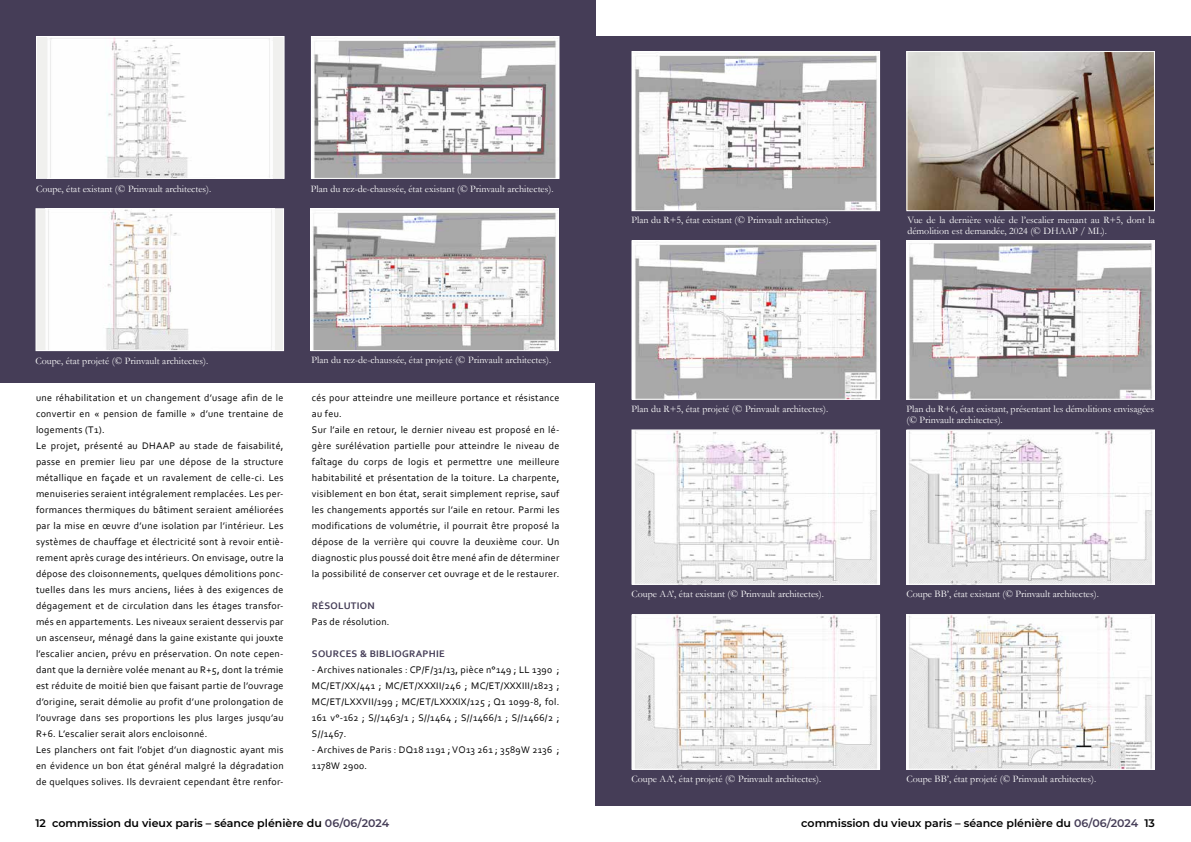
<style>
.page{position:relative;width:1191px;height:842px;background:#fff}
.page>*{position:absolute;margin:0;border:0;box-sizing:border-box;transform-origin:0 0}
.t1{font:600 11px "Montserrat";color:#000}
.t2{font:10px/16px "Corbel";letter-spacing:.03em;color:#000}
.t3{font:10px/11px "Garamond";color:#fff}
.t4{font:700 10px "Corbel";letter-spacing:.03em;color:#453d57}
.s1{color:#453d57}
</style>
<div class="page">
<div style="left:595px;top:36px;width:596px;height:770px;background:#453d57"></div>
<div style="left:0;top:0;width:595px;height:383px;background:#453d57"></div>
<img style="left:633px;top:242px;width:245px;height:156px">
<div style="left:631px;top:240px;width:249px;height:160px;border:1px solid #fff"></div>
<img style="left:908px;top:242px;width:245px;height:156px">
<div style="left:906px;top:240px;width:249px;height:160px;border:1px solid #fff"></div>
<img style="left:633px;top:53px;width:245px;height:156px">
<div style="left:631px;top:51px;width:249px;height:160px;border:1px solid #fff"></div>
<img style="left:633px;top:431px;width:245px;height:152px">
<div style="left:631px;top:429px;width:249px;height:156px;border:1px solid #fff"></div>
<img style="left:908px;top:431px;width:245px;height:152px">
<div style="left:906px;top:429px;width:249px;height:156px;border:1px solid #fff"></div>
<img style="left:633px;top:616px;width:245px;height:152px">
<div style="left:631px;top:614px;width:249px;height:156px;border:1px solid #fff"></div>
<img style="left:908px;top:616px;width:245px;height:152px">
<div style="left:906px;top:614px;width:249px;height:156px;border:1px solid #fff"></div>
<img style="left:908px;top:53px;width:245px;height:156px">
<div style="left:906px;top:51px;width:249px;height:160px;border:1px solid #fff"></div>
<div style="left:36px;top:209px;width:247px;height:142px;background:#f0f0ee"></div>
<img style="left:46px;top:210px;width:228px;height:139px">
<div style="left:36px;top:208px;width:248px;height:143px;border:1px solid #fff"></div>
<img style="left:312px;top:210px;width:245px;height:139px">
<div style="left:310px;top:208px;width:249px;height:143px;border:1px solid #fff"></div>
<div style="left:36px;top:36px;width:248px;height:142px;background:#f0f0ee"></div>
<img style="left:48px;top:38px;width:224px;height:139px">
<div style="left:36px;top:36px;width:248px;height:143px;border:1px solid #fff"></div>
<img style="left:313px;top:38px;width:244px;height:139px">
<div style="left:311px;top:36px;width:248px;height:143px;border:1px solid #fff"></div>
<p class="t3" style="left:36px;top:183px;width:177px">Coupe, état existant (© Prinvault architectes).</p>
<p class="t3" style="left:311px;top:183px;width:244px">Plan du rez-de-chaussée, état existant (© Prinvault architectes).</p>
<p class="t3" style="left:36px;top:355px;width:174px">Coupe, état projeté (© Prinvault architectes).</p>
<p class="t3" style="left:311px;top:354px;width:241px">Plan du rez-de-chaussée, état projeté (© Prinvault architectes).</p>
<p class="t2" style="left:36px;top:389px;width:249px">une réhabilitation et un changement d’usage afin de le convertir en « pension de famille » d’une trentaine de logements (T1).<br>Le projet, présenté au DHAAP au stade de faisabilité, passe en premier lieu par une dépose de la structure métallique en façade et un ravalement de celle-ci. Les menuiseries seraient intégralement remplacées. Les per&shy;formances thermiques du bâtiment seraient améliorées par la mise en œuvre d’une isolation par l’intérieur. Les systèmes de chauffage et électricité sont à revoir entiè&shy;rement après curage des intérieurs. On envisage, outre la dépose des cloisonnements, quelques démolitions ponc&shy;tuelles dans les murs anciens, liées à des exigences de dégagement et de circulation dans les étages transfor&shy;més en appartements. Les niveaux seraient desservis par un ascenseur, ménagé dans la gaine existante qui jouxte l’escalier ancien, prévu en préservation. On note cepen&shy;dant que la dernière volée menant au R+5, dont la trémie est réduite de moitié bien que faisant partie de l’ouvrage d’origine, serait démolie au profit d’une prolongation de l’ouvrage dans ses proportions les plus larges jusqu’au R+6. L’escalier serait alors encloisonné.<br>Les planchers ont fait l’objet d’un diagnostic ayant mis en évidence un bon état général malgré la dégradation de quelques solives. Ils devraient cependant être renfor-</p>
<p class="t2" style="left:312px;top:389px;width:249px">cés pour atteindre une meilleure portance et résistance au feu.<br>Sur l’aile en retour, le dernier niveau est proposé en lé&shy;gère surélévation partielle pour atteindre le niveau de faîtage du corps de logis et permettre une meilleure habitabilité et présentation de la toiture. La charpente, visiblement en bon état, serait simplement reprise, sauf les changements apportés sur l’aile en retour. Parmi les modifications de volumétrie, il pourrait être proposé la dépose de la verrière qui couvre la deuxième cour. Un diagnostic plus poussé doit être mené afin de déterminer la possibilité de conserver cet ouvrage et de le restaurer.</p>
<p class="t4" style="left:312px;top:599px;width:64px">RÉSOLUTION</p>
<p class="t2" style="left:312px;top:613px;width:79px">Pas de résolution.</p>
<p class="t4" style="left:312px;top:647px;width:135px">SOURCES &amp; BIBLIOGRAPHIE</p>
<p class="t2" style="left:312px;top:661px;width:249px;text-align:justify">- Archives nationales : CP/F/31/13, pièce n°149 ; LL 1390 ; MC/ET/XX/441 ; MC/ET/XXXII/246 ; MC/ET/XXXIII/1823 ; MC/ET/LXXVII/199 ; MC/ET/LXXXIX/125 ; Q1 1099-8, fol.<br>161 v°-162 ; S//1463/1 ; S//1464 ; S//1466/1 ; S//1466/2 ; S//1467.</p>
<p class="t2" style="left:312px;top:741px;width:249px">- Archives de Paris : DQ18 1191 ; VO13 261 ; 3589W 2136 ;<br>1178W 2900.</p>
<p class="t3" style="left:631px;top:214px;width:201px">Plan du R+5, état existant (© Prinvault architectes).</p>
<p class="t3" style="left:907px;top:214px;width:249px">Vue de la dernière volée de l’escalier menant au R+5, dont la démolition est demandée, 2024 (© DHAAP / ML).</p>
<p class="t3" style="left:631px;top:403px;width:198px">Plan du R+5, état projeté (© Prinvault architectes).</p>
<p class="t3" style="left:906px;top:403px;width:249px">Plan du R+6, état existant, présentant les démolitions envisagées (© Prinvault architectes).</p>
<p class="t3" style="left:631px;top:588px;width:194px">Coupe AA’, état existant (© Prinvault architectes).</p>
<p class="t3" style="left:906px;top:588px;width:194px">Coupe BB’, état existant (© Prinvault architectes).</p>
<p class="t3" style="left:631px;top:773px;width:191px">Coupe AA’, état projeté (© Prinvault architectes).</p>
<p class="t3" style="left:906px;top:773px;width:191px">Coupe BB’, état projeté (© Prinvault architectes).</p>
<p class="t1" style="left:35px;top:816px;width:355px">12 commission du vieux paris – séance plénière du <span class="s1">06/06/2024</span></p>
<p class="t1" style="left:801px;top:815px;width:355px">commission du vieux paris – séance plénière du <span class="s1">06/06/2024</span> 13</p>
</div>
